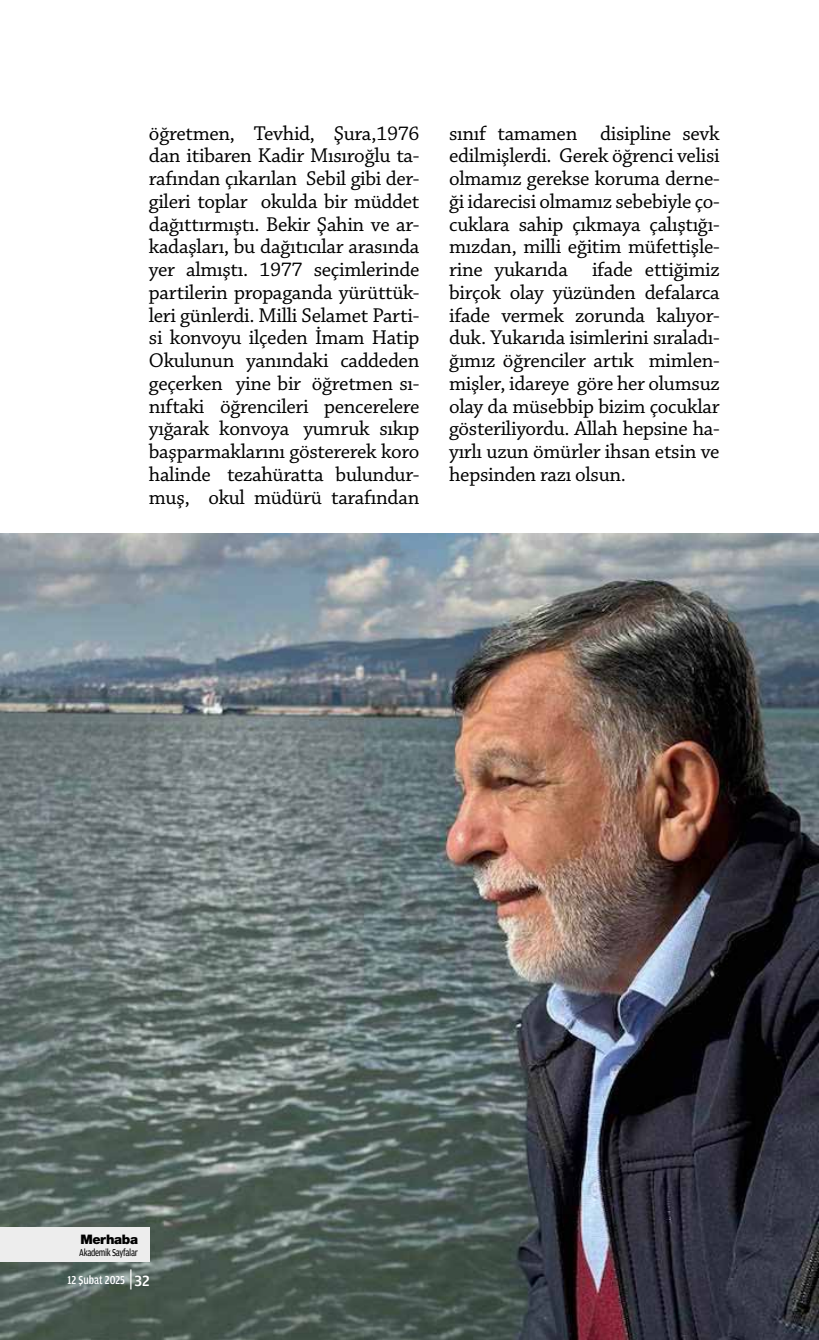
<style>
.page{position:relative;width:819px;height:1340px;background:#fff}
.page>*{position:absolute;margin:0;border:0;box-sizing:border-box;transform-origin:0 0}
.t1{font:21px/22.8px "Chaparral Pro";letter-spacing:-.015em;color:#000;text-align:justify}
.t2{font:900 13.12px "Helvetica Neue LT Pro";letter-spacing:-.03em;color:#000}
.t3{font:500 12.25px "Toprak Cond";color:#fff}
.t4{font:10.5px "Toprak";letter-spacing:-.04em;color:#000;scale:.8 1}
.s1{font-family:"Toprak";font-weight:300;font-size:24.5px}
.s2{font-family:"Toprak";font-size:15.75px}
</style>
<div class="page">
<img style="left:0;top:533px;width:819px;height:806px">
<div style="left:0;top:1227px;width:150px;height:35px;background:#ededed"></div>
<p class="t1" style="left:149px;top:122px;width:272px">öğretmen, Tevhid, Şura,1976 dan itibaren Kadir Mısıroğlu ta&shy;rafından çıkarılan Sebil gibi der&shy;gileri toplar okulda bir müddet dağıttırmıştı. Bekir Şahin ve ar&shy;kadaşları, bu dağıtıcılar arasında yer almıştı. 1977 seçimlerinde partilerin propaganda yürüttük&shy;leri günlerdi. Milli Selamet Parti&shy;si konvoyu ilçeden İmam Hatip Okulunun yanındaki caddeden geçerken yine bir öğretmen sı&shy;nıftaki öğrencileri pencerelere yığarak konvoya yumruk sıkıp başparmaklarını göstererek koro halinde tezahüratta bulundur&shy;muş, okul müdürü tarafından</p>
<p class="t1" style="left:449px;top:122px;width:272px">sınıf tamamen disipline sevk edilmişlerdi. Gerek öğrenci velisi olmamız gerekse koruma derne&shy;ği idarecisi olmamız sebebiyle ço&shy;cuklara sahip çıkmaya çalıştığı&shy;mızdan, milli eğitim müfettişle&shy;rine yukarıda ifade ettiğimiz birçok olay yüzünden defalarca ifade vermek zorunda kalıyor&shy;duk. Yukarıda isimlerini sıraladı&shy;ğımız öğrenciler artık mimlen&shy;mişler, idareye göre her olumsuz olay da müsebbip bizim çocuklar gösteriliyordu. Allah hepsine ha&shy;yırlı uzun ömürler ihsan etsin ve hepsinden razı olsun.</p>
<p class="t2" style="left:80px;top:1231px;width:59px">Merhaba</p>
<p class="t4" style="left:79px;top:1247px;width:75px">Akademik Sayfalar</p>
<p class="t3" style="left:67px;top:1273px;width:84px">12 Şubat 2025 <span class="s1">|</span><span class="s2">32</span></p>
</div>
